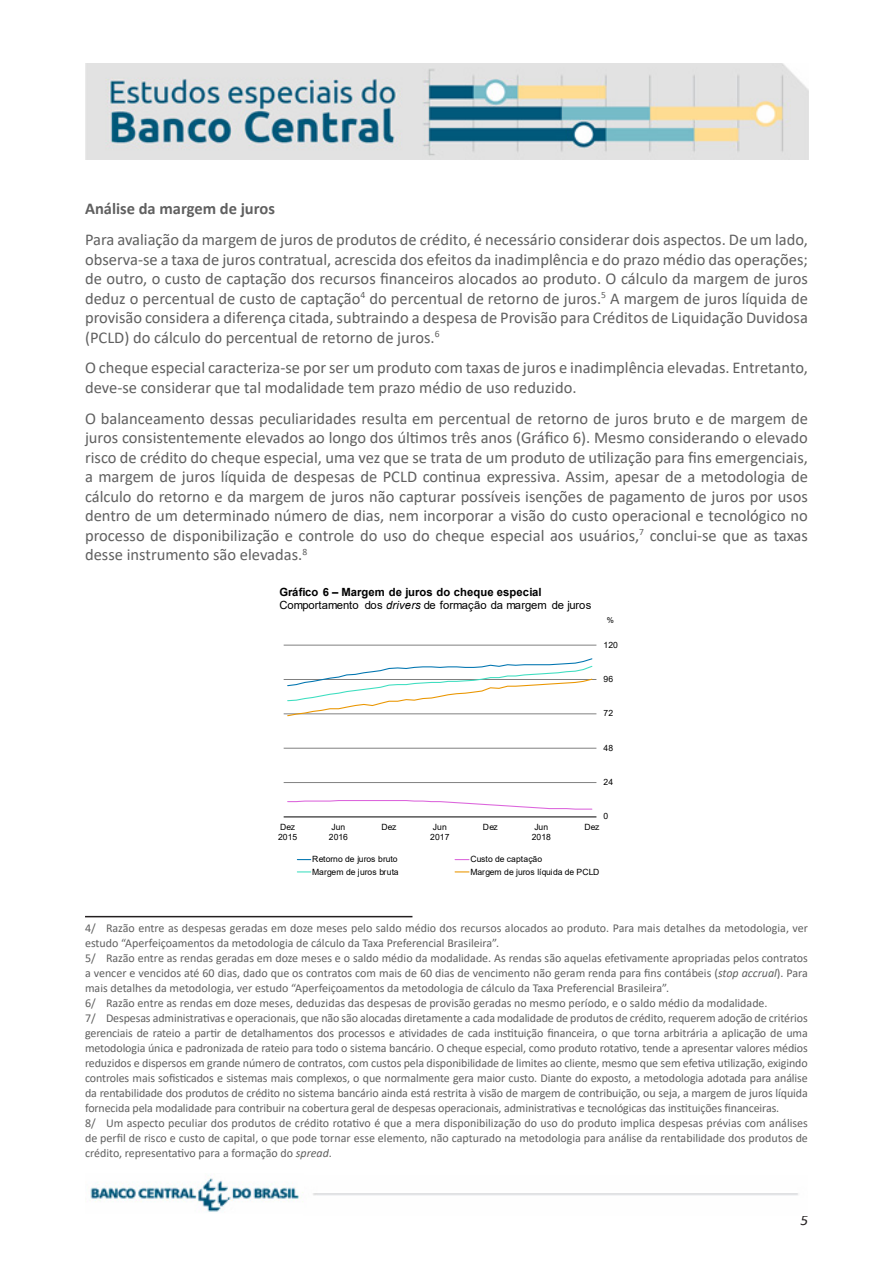
<style>
.page{position:relative;width:893px;height:1263px;background:#fff}
.page>*{position:absolute;margin:0;border:0;box-sizing:border-box;transform-origin:0 0}
.Paragráfo_Estudos_Es{font:16.5px/19.5px "Calibri";color:#606060;text-align:justify}
.Subtítulo_Estudos_Es{font:700 16.5px "Calibri";color:#606060}
.t1{font:italic 15px "Calibri";color:#231f20}
.Nota_rodapé_Estudos{font:12px/15px "Calibri";color:#606060;text-align:justify}
.t2{font:11.25px/13.4px "Arial";color:#000}
.t3{font:8.55px/9.9px "Arial";letter-spacing:.005em;color:#000;text-align:center}
.t4{font:8.1px "Arial";color:#000}
.s1{font-weight:700}
.s2{font-style:italic}
</style>
<div class="page">
<img style="left:90px;top:1178px;width:213px;height:34px">
<img style="left:85px;top:64px;width:723px;height:95px">
<hr style="left:85px;top:916px;width:327px;height:1px;background:#231f20">
<hr style="left:284px;top:782px;width:312px;height:1px;background:#878787">
<hr style="left:284px;top:748px;width:312px;height:1px;background:#a5a5a5">
<hr style="left:284px;top:713px;width:312px;height:1px;background:#acacac">
<hr style="left:284px;top:679px;width:312px;height:1px;background:#808080">
<hr style="left:284px;top:645px;width:312px;height:1px;background:#aeaeae">
<hr style="left:284px;top:817px;width:312px;height:1px;background:#000">
<svg style="left:287px;top:800px;width:306px;height:10px"></svg>
<svg style="left:286px;top:658px;width:307px;height:59px"></svg>
<svg style="left:297px;top:859px;width:14px;height:1px"></svg>
<svg style="left:455px;top:859px;width:14px;height:1px"></svg>
<svg style="left:297px;top:871px;width:14px;height:1px"></svg>
<svg style="left:455px;top:871px;width:14px;height:1px"></svg>
<p class="Subtítulo_Estudos_Es" style="left:85px;top:197px;width:191px">Análise da margem de juros</p>
<p class="Paragráfo_Estudos_Es" style="left:85px;top:229px;width:724px">Para avaliação da margem de juros de produtos de crédito, é necessário considerar dois aspectos. De um lado, observa-se a taxa de juros contratual, acrescida dos efeitos da inadimplência e do prazo médio das operações; de outro, o custo de captação dos recursos financeiros alocados ao produto. O cálculo da margem de juros deduz o percentual de custo de captação<sup>4</sup> do percentual de retorno de juros.<sup>5</sup> A margem de juros líquida de provisão considera a diferença citada, subtraindo a despesa de Provisão para Créditos de Liquidação Duvidosa (PCLD) do cálculo do percentual de retorno de juros.<sup>6</sup></p>
<p class="Paragráfo_Estudos_Es" style="left:85px;top:358px;width:724px">O cheque especial caracteriza-se por ser um produto com taxas de juros e inadimplência elevadas. Entretanto, deve-se considerar que tal modalidade tem prazo médio de uso reduzido.</p>
<p class="Paragráfo_Estudos_Es" style="left:85px;top:408px;width:724px">O balanceamento dessas peculiaridades resulta em percentual de retorno de juros bruto e de margem de juros consistentemente elevados ao longo dos últimos três anos (Gráfico 6). Mesmo considerando o elevado risco de crédito do cheque especial, uma vez que se trata de um produto de utilização para fins emergenciais, a margem de juros líquida de despesas de PCLD continua expressiva. Assim, apesar de a metodologia de cálculo do retorno e da margem de juros não capturar possíveis isenções de pagamento de juros por usos dentro de um determinado número de dias, nem incorporar a visão do custo operacional e tecnológico no processo de disponibilização e controle do uso do cheque especial aos usuários,<sup>7</sup> conclui-se que as taxas desse instrumento são elevadas.<sup>8</sup></p>
<p class="t2" style="left:279px;top:585px;width:313px"><span class="s1">Gráfico 6 – Margem de juros do cheque especial<br></span>Comportamento dos <span class="s2">drivers</span> de formação da margem de juros</p>
<p class="t4" style="left:607px;top:615px;width:9px">%</p>
<p class="t3" style="left:604px;top:640px;width:16px">120</p>
<p class="t3" style="left:604px;top:674px;width:11px">96</p>
<p class="t3" style="left:604px;top:708px;width:11px">72</p>
<p class="t3" style="left:604px;top:743px;width:11px">48</p>
<p class="t3" style="left:604px;top:777px;width:11px">24</p>
<p class="t3" style="left:604px;top:811px;width:6px">0</p>
<p class="t3" style="left:278px;top:822px;width:21px;text-align:left">Dez<br>2015</p>
<p class="t3" style="left:329px;top:822px;width:21px">Jun<br>2016</p>
<p class="t3" style="left:381px;top:822px;width:17px">Dez</p>
<p class="t3" style="left:430px;top:822px;width:21px">Jun<br>2017</p>
<p class="t3" style="left:483px;top:822px;width:17px">Dez</p>
<p class="t3" style="left:532px;top:822px;width:21px">Jun<br>2018</p>
<p class="t3" style="left:584px;top:822px;width:17px">Dez</p>
<p class="t3" style="left:312px;top:854px;width:87px">Retorno de juros bruto</p>
<p class="t3" style="left:470px;top:854px;width:73px">Custo de captação</p>
<p class="t3" style="left:312px;top:866px;width:88px">Margem de juros bruta</p>
<p class="t3" style="left:470px;top:866px;width:130px">Margem de juros líquida de PCLD</p>
<p class="Nota_rodapé_Estudos" style="left:85px;top:920px;width:724px">4/ Razão entre as despesas geradas em doze meses pelo saldo médio dos recursos alocados ao produto. Para mais detalhes da metodologia, ver estudo “Aperfeiçoamentos da metodologia de cálculo da Taxa Preferencial Brasileira”.</p>
<p class="Nota_rodapé_Estudos" style="left:85px;top:950px;width:724px">5/ Razão entre as rendas geradas em doze meses e o saldo médio da modalidade. As rendas são aquelas efetivamente apropriadas pelos contratos a vencer e vencidos até 60 dias, dado que os contratos com mais de 60 dias de vencimento não geram renda para fins contábeis (<span class="s2">stop accrual</span>). Para mais detalhes da metodologia, ver estudo “Aperfeiçoamentos da metodologia de cálculo da Taxa Preferencial Brasileira”.</p>
<p class="Nota_rodapé_Estudos" style="left:85px;top:995px;width:684px">6/ Razão entre as rendas em doze meses, deduzidas das despesas de provisão geradas no mesmo período, e o saldo médio da modalidade.</p>
<p class="Nota_rodapé_Estudos" style="left:85px;top:1010px;width:724px">7/ Despesas administrativas e operacionais, que não são alocadas diretamente a cada modalidade de produtos de crédito, requerem adoção de critérios gerenciais de rateio a partir de detalhamentos dos processos e atividades de cada instituição financeira, o que torna arbitrária a aplicação de uma metodologia única e padronizada de rateio para todo o sistema bancário. O cheque especial, como produto rotativo, tende a apresentar valores médios reduzidos e dispersos em grande número de contratos, com custos pela disponibilidade de limites ao cliente, mesmo que sem efetiva utilização, exigindo controles mais sofisticados e sistemas mais complexos, o que normalmente gera maior custo. Diante do exposto, a metodologia adotada para análise da rentabilidade dos produtos de crédito no sistema bancário ainda está restrita à visão de margem de contribuição, ou seja, a margem de juros líquida fornecida pela modalidade para contribuir na cobertura geral de despesas operacionais, administrativas e tecnológicas das instituições financeiras.</p>
<p class="Nota_rodapé_Estudos" style="left:85px;top:1115px;width:724px">8/ Um aspecto peculiar dos produtos de crédito rotativo é que a mera disponibilização do uso do produto implica despesas prévias com análises de perfil de risco e custo de capital, o que pode tornar esse elemento, não capturado na metodologia para análise da rentabilidade dos produtos de crédito, representativo para a formação do <span class="s2">spread</span>.</p>
<p class="t1" style="left:800px;top:1210px;width:9px">5</p>
</div>
